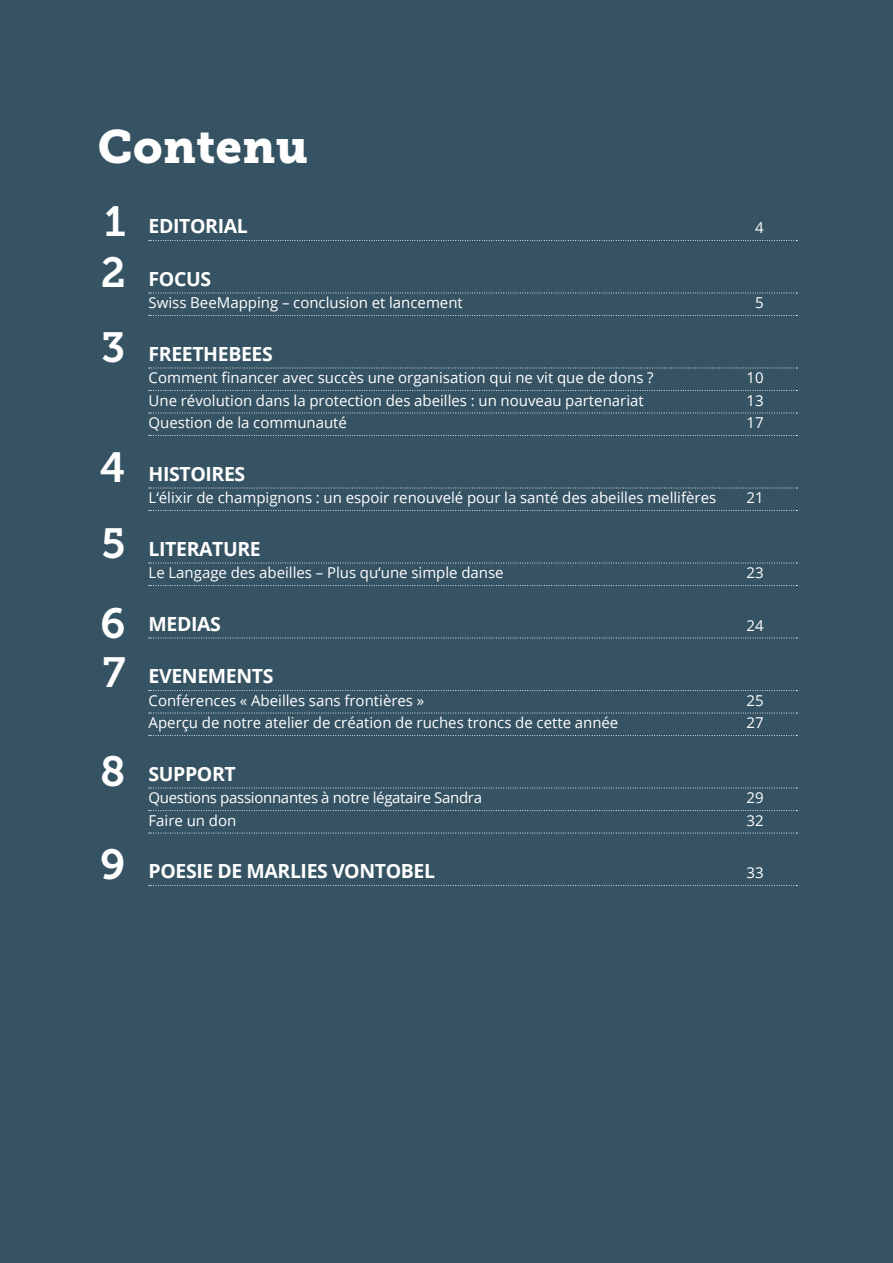
<style>
.page{position:relative;width:893px;height:1263px;background:#365363}
.page>*{position:absolute;margin:0;border:0;box-sizing:border-box;transform-origin:0 0}
.t1{font:46.5px "Museo Slab 900";letter-spacing:.01em;color:#fff}
.t2{font:42px/78px "Museo Slab 700";color:#fff}
.t3{font:700 19.5px "Open Sans";letter-spacing:-.02em;color:#fff}
.t4{font:15px "Open Sans";color:#fff}
.t5{font:15px "Open Sans";letter-spacing:-.02em;color:#fff}
</style>
<div class="page">
<svg style="left:149px;top:240px;width:648px;height:1px"></svg>
<svg style="left:149px;top:293px;width:648px;height:1px"></svg>
<svg style="left:149px;top:315px;width:648px;height:1px"></svg>
<svg style="left:149px;top:368px;width:648px;height:1px"></svg>
<svg style="left:149px;top:390px;width:648px;height:1px"></svg>
<svg style="left:149px;top:413px;width:648px;height:1px"></svg>
<svg style="left:149px;top:435px;width:648px;height:1px"></svg>
<svg style="left:149px;top:488px;width:648px;height:1px"></svg>
<svg style="left:149px;top:510px;width:648px;height:1px"></svg>
<svg style="left:149px;top:563px;width:648px;height:1px"></svg>
<svg style="left:149px;top:585px;width:648px;height:1px"></svg>
<svg style="left:149px;top:638px;width:648px;height:1px"></svg>
<svg style="left:149px;top:690px;width:648px;height:1px"></svg>
<svg style="left:149px;top:713px;width:648px;height:1px"></svg>
<svg style="left:149px;top:735px;width:648px;height:1px"></svg>
<svg style="left:149px;top:788px;width:648px;height:1px"></svg>
<svg style="left:149px;top:810px;width:648px;height:1px"></svg>
<svg style="left:149px;top:833px;width:648px;height:1px"></svg>
<svg style="left:149px;top:885px;width:648px;height:1px"></svg>
<h1 class="t1" style="left:98px;top:120px;width:212px">Contenu</h1>
<h2 class="t2" style="left:101px;top:196px;width:26px;line-height:51px">1<br>2</h2>
<h2 class="t2" style="left:101px;top:308px;width:26px">3</h2>
<h2 class="t2" style="left:100px;top:428px;width:27px;text-align:justify">4<br>5<br>6</h2>
<h2 class="t2" style="left:102px;top:634px;width:25px">7</h2>
<h2 class="t2" style="left:100px;top:733px;width:27px">8</h2>
<h2 class="t2" style="left:100px;top:826px;width:27px">9</h2>
<h3 class="t3" style="left:149px;top:212px;width:101px">EDITORIAL</h3>
<p class="t4" style="left:755px;top:218px;width:10px">4</p>
<h3 class="t3" style="left:149px;top:265px;width:64px">FOCUS</h3>
<p class="t4" style="left:149px;top:293px;width:316px">Swiss BeeMapping – conclusion et lancement</p>
<p class="t4" style="left:755px;top:293px;width:10px">5</p>
<h3 class="t3" style="left:149px;top:340px;width:126px">FREETHEBEES</h3>
<p class="t4" style="left:149px;top:368px;width:507px">Comment financer avec succès une organisation qui ne vit que de dons ?</p>
<p class="t4" style="left:746px;top:368px;width:19px">10</p>
<p class="t4" style="left:149px;top:390px;width:497px">Une révolution dans la protection des abeilles : un nouveau partenariat</p>
<p class="t4" style="left:746px;top:390px;width:19px">13</p>
<p class="t4" style="left:149px;top:413px;width:200px">Question de la communauté</p>
<p class="t4" style="left:746px;top:413px;width:19px">17</p>
<h3 class="t3" style="left:149px;top:460px;width:98px">HISTOIRES</h3>
<p class="t4" style="left:149px;top:488px;width:569px">L‘élixir de champignons : un espoir renouvelé pour la santé des abeilles mellifères</p>
<p class="t4" style="left:746px;top:488px;width:19px">21</p>
<h3 class="t3" style="left:149px;top:535px;width:114px">LITERATURE</h3>
<p class="t4" style="left:149px;top:563px;width:357px">Le Langage des abeilles – Plus qu‘une simple danse</p>
<p class="t4" style="left:746px;top:563px;width:19px">23</p>
<h3 class="t3" style="left:149px;top:610px;width:74px">MEDIAS</h3>
<p class="t4" style="left:746px;top:615px;width:19px">24</p>
<h3 class="t3" style="left:149px;top:662px;width:126px">EVENEMENTS</h3>
<p class="t4" style="left:149px;top:690px;width:277px">Conférences « Abeilles sans frontières »</p>
<p class="t4" style="left:746px;top:690px;width:19px">25</p>
<p class="t4" style="left:149px;top:713px;width:471px">Aperçu de notre atelier de création de ruches troncs de cette année</p>
<p class="t4" style="left:746px;top:713px;width:19px">27</p>
<h3 class="t3" style="left:149px;top:760px;width:89px">SUPPORT</h3>
<p class="t5" style="left:149px;top:788px;width:335px">Questions passionnantes à notre légataire Sandra</p>
<p class="t4" style="left:746px;top:788px;width:19px">29</p>
<p class="t4" style="left:149px;top:810px;width:89px">Faire un don</p>
<p class="t4" style="left:746px;top:810px;width:19px">32</p>
<h3 class="t3" style="left:149px;top:857px;width:288px">POESIE DE MARLIES VONTOBEL</h3>
<p class="t4" style="left:746px;top:863px;width:19px">33</p>
</div>
